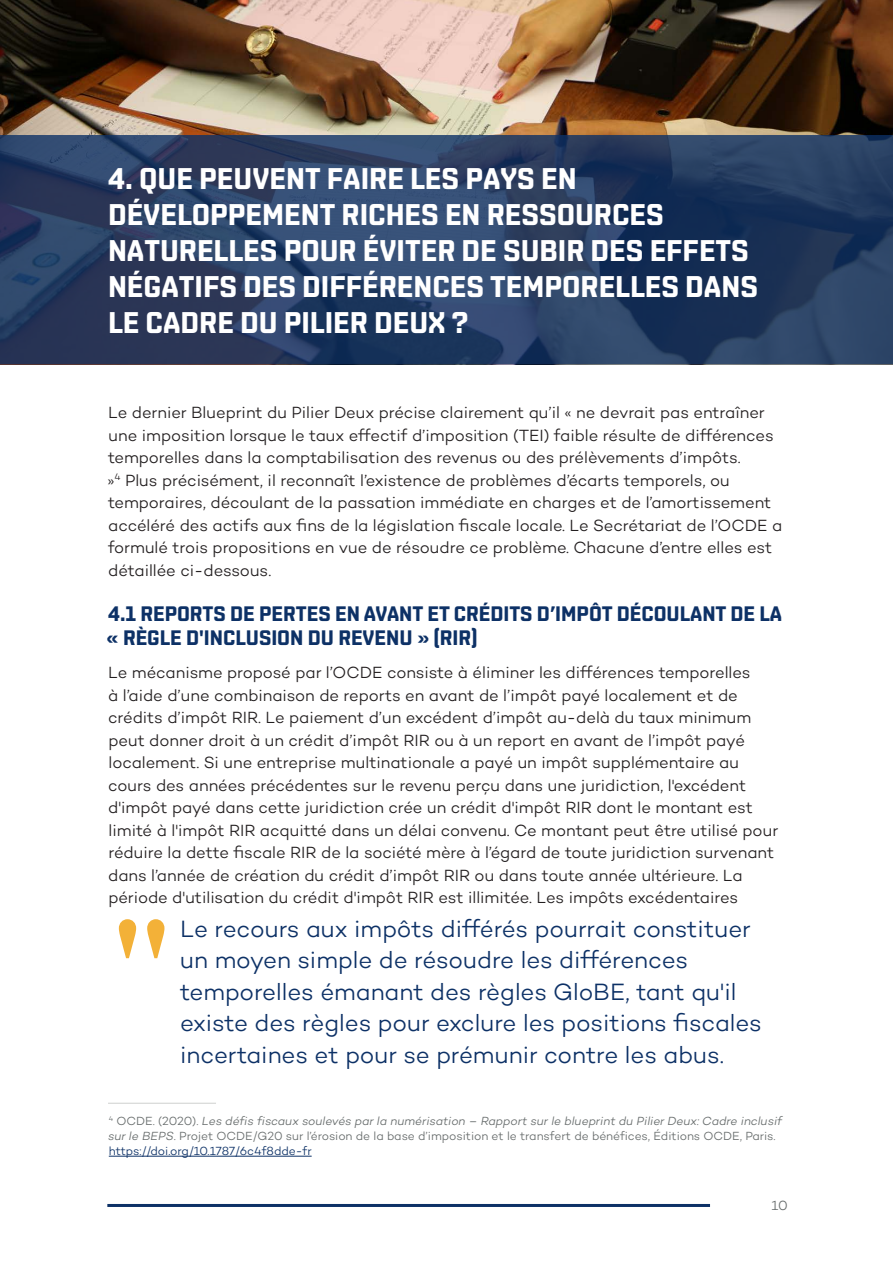
<style>
.page{position:relative;width:893px;height:1263px;background:#fff}
.page>*{position:absolute;margin:0;border:0;box-sizing:border-box;transform-origin:0 0}
.table-text{font:700 120px "Plantin MT Pro";color:#f3b138}
.Heading_1{font:700 30px/36px "Shentox";color:#fff}
.Footnote{font:300 24px/31.5px "Campton";letter-spacing:-.005em;color:#0d3166}
.Heading_2{font:700 21px/24px "Shentox";color:#0d3166}
.Body_copy{font:300 16.5px/22.5px "Campton";letter-spacing:-.005em;color:#231f20}
.t1{font:300 13.5px "Campton";color:#676c6c}
.Footnotes{font:300 12px/15px "Campton";letter-spacing:-.005em;color:#676c6c}
.s1{font-style:italic}
.s2{color:#0d3166}
</style>
<div class="page">
<hr style="left:107px;top:1204px;width:603px;height:3px;background:#0d3166">
<hr style="left:108px;top:1103px;width:108px;height:1px;background:#cfd0cf">
<hr style="left:109px;top:1156px;width:203px;height:1px;background:#0d3166">
<img style="left:0;top:0;width:893px;height:135px">
<svg style="left:0;top:135px;width:893px;height:230px;background:#283e62"></svg>
<p class="Heading_1" style="left:108px;top:161px;width:652px">4. QUE PEUVENT FAIRE LES PAYS EN DÉVELOPPEMENT RICHES EN RESSOURCES NATURELLES POUR ÉVITER DE SUBIR DES EFFETS NÉGATIFS DES DIFFÉRENCES TEMPORELLES DANS LE CADRE DU PILIER DEUX ?</p>
<p class="Body_copy" style="left:107px;top:401px;width:676px">Le dernier Blueprint du Pilier Deux précise clairement qu’il « ne devrait pas entraîner une imposition lorsque le taux effectif d’imposition (TEI) faible résulte de différences temporelles dans la comptabilisation des revenus ou des prélèvements d’impôts.<br>»<sup>4</sup> Plus précisément, il reconnaît l’existence de problèmes d’écarts temporels, ou temporaires, découlant de la passation immédiate en charges et de l’amortissement accéléré des actifs aux fins de la législation fiscale locale. Le Secrétariat de l’OCDE a formulé trois propositions en vue de résoudre ce problème. Chacune d’entre elles est détaillée ci-dessous.</p>
<p class="Heading_2" style="left:107px;top:601px;width:677px">4.1 REPORTS DE PERTES EN AVANT ET CRÉDITS D’IMPÔT DÉCOULANT DE LA « RÈGLE D'INCLUSION DU REVENU » (RIR)</p>
<p class="Body_copy" style="left:108px;top:661px;width:671px">Le mécanisme proposé par l’OCDE consiste à éliminer les différences temporelles<br>à l’aide d’une combinaison de reports en avant de l’impôt payé localement et de crédits d’impôt RIR. Le paiement d’un excédent d’impôt au-delà du taux minimum peut donner droit à un crédit d’impôt RIR ou à un report en avant de l’impôt payé localement. Si une entreprise multinationale a payé un impôt supplémentaire au cours des années précédentes sur le revenu perçu dans une juridiction, l'excédent d'impôt payé dans cette juridiction crée un crédit d'impôt RIR dont le montant est limité à l'impôt RIR acquitté dans un délai convenu. Ce montant peut être utilisé pour réduire la dette fiscale RIR de la société mère à l’égard de toute juridiction survenant dans l’année de création du crédit d’impôt RIR ou dans toute année ultérieure. La période d'utilisation du crédit d'impôt RIR est illimitée. Les impôts excédentaires</p>
<p class="table-text" style="left:108px;top:889px;width:68px">"</p>
<p class="Footnote" style="left:180px;top:912px;width:583px">Le recours aux impôts différés pourrait constituer un moyen simple de résoudre les différences temporelles émanant des règles GloBE, tant qu'il existe des règles pour exclure les positions fiscales incertaines et pour se prémunir contre les abus.</p>
<p class="Footnotes" style="left:108px;top:1113px;width:675px"><sup>4</sup> OCDE. (2020). <span class="s1">Les défis fiscaux soulevés par la numérisation – Rapport sur le blueprint du Pilier Deux: Cadre inclusif sur le BEPS</span>. Projet OCDE/G20 sur l’érosion de la base d’imposition et le transfert de bénéfices, Éditions OCDE, Paris. <span class="s2">https://doi.org/10.1787/6c4f8dde-fr</span></p>
<p class="t1" style="left:772px;top:1197px;width:18px">10</p>
</div>
